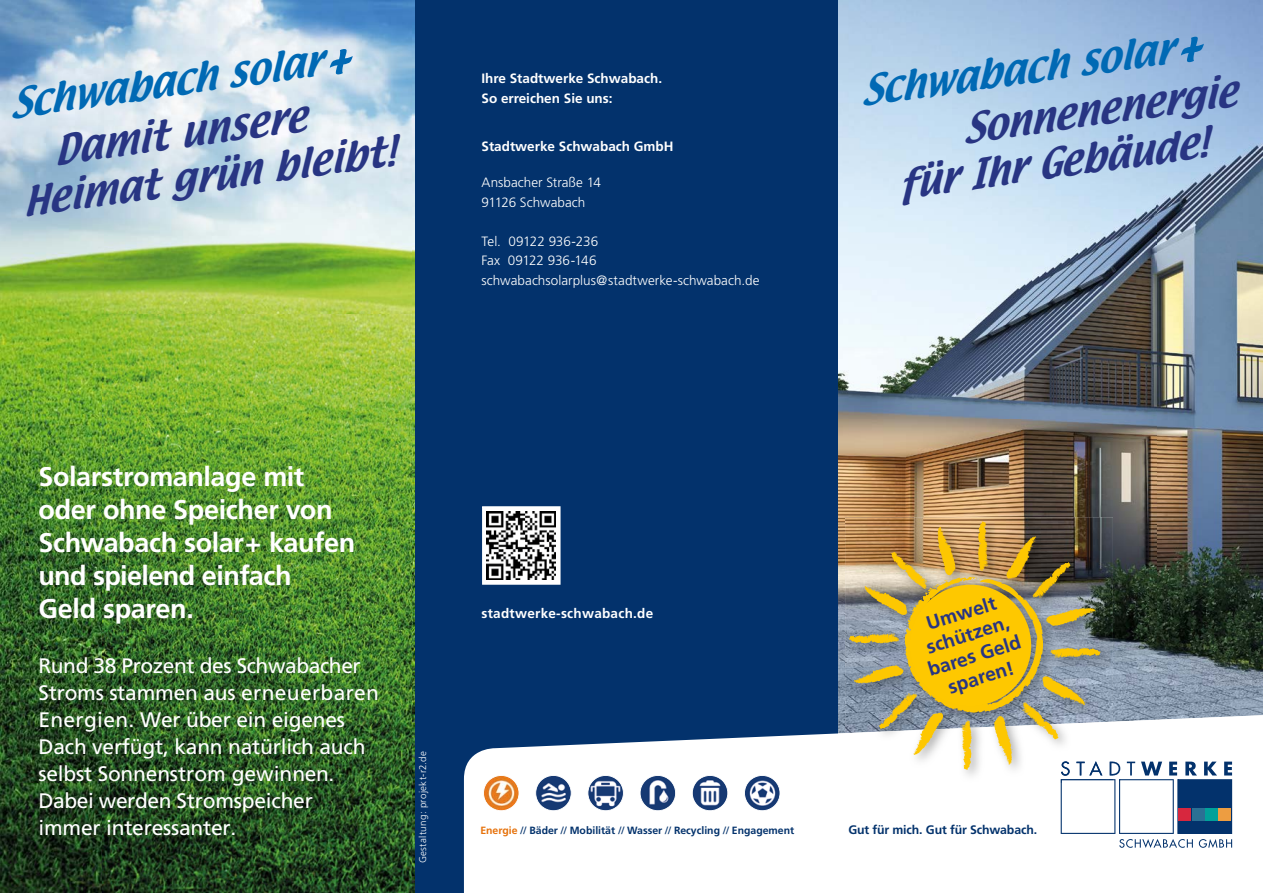
<style>
.page{position:relative;width:1263px;height:893px;background:#fff}
.page>*{position:absolute;margin:0;border:0;box-sizing:border-box;transform-origin:0 0}
.t1{font:italic 36px/51.2px "Textile";color:#0069b4}
.t2{font:italic 36px "Textile";color:#283583}
.t3{font:700 27px/33px "Frutiger";letter-spacing:-.015em;color:#fff}
.t4{font:21px/27px "Frutiger CE";letter-spacing:-.01em;color:#fff}
.t5{font:700 19.35px/22.4px "Frutiger";color:#283583;text-align:center}
.t6{font:300 13.5px/19.5px "Frutiger";color:#fff}
.t7{font:700 13.5px/19.5px "Frutiger";color:#fff}
.t8{font:700 13.5px "Frutiger";letter-spacing:.02em;color:#fff}
.t9{font:700 12.3px "Frutiger";letter-spacing:-.01em;color:#03326c}
.t10{font:700 10.5px "Frutiger";color:#03326c}
.t11{font:300 9.75px "Frutiger";letter-spacing:.035em;color:#fff}
.s1{font-size:46.5px}
.s2{color:#283583}
.s3{color:#e6710a}
.s4{font-weight:400}
</style>
<div class="page">
<img style="left:837px;top:0;width:319px;height:524px">
<img style="left:1156px;top:0;width:107px;height:713px">
<img style="left:837px;top:524px;width:8px;height:189px">
<img style="left:1113px;top:524px;width:44px;height:189px">
<div style="left:412px;top:0;width:425px;height:893px;background:#03326c"></div>
<svg style="left:464px;top:713px;width:799px;height:180px;fill:#fff"></svg>
<img style="left:0;top:0;width:415px;height:893px">
<svg style="left:483px;top:775px;width:36px;height:36px"></svg>
<svg style="left:587px;top:775px;width:37px;height:36px"></svg>
<svg style="left:692px;top:775px;width:36px;height:36px"></svg>
<svg style="left:535px;top:775px;width:37px;height:36px"></svg>
<svg style="left:640px;top:775px;width:36px;height:36px"></svg>
<svg style="left:744px;top:775px;width:36px;height:36px"></svg>
<svg style="left:482px;top:506px;width:78px;height:79px;background:#9e9e9f"></svg>
<img style="left:845px;top:517px;width:268px;height:205px">
<img style="left:845px;top:722px;width:268px;height:61px">
<svg style="left:1061px;top:761px;width:171px;height:87px"></svg>
<img style="left:1061px;top:779px;width:52px;height:4px">
<img style="left:849px;top:521px;width:251px;height:249px">
<svg style="left:902px;top:577px;width:136px;height:136px;background:#dfb823"></svg>
<h1 class="t1" style="left:6px;top:80px;width:344px;line-height:52.5px;text-align:center;rotate:-8deg">Schwabach solar<span class="s1">+<br></span><span class="s2">Damit unsere</span></h1>
<h1 class="t2" style="left:19px;top:177px;width:377px;rotate:-8deg">Heimat grün bleibt!</h1>
<p class="t7" style="left:481px;top:69px;width:182px">Ihre Stadtwerke Schwabach.<br>So erreichen Sie uns:</p>
<p class="t7" style="left:481px;top:137px;width:194px">Stadtwerke Schwabach GmbH</p>
<p class="t6" style="left:481px;top:173px;width:121px">Ansbacher Straße 14<br>91126 Schwabach</p>
<p class="t6" style="left:481px;top:231px;width:279px">Tel. 09122 936-236<br>Fax 09122 936-146 schwabachsolarplus@stadtwerke-schwabach.de</p>
<h1 class="t1" style="left:952px;top:55px;width:277px;text-indent:-96px;rotate:-8deg">Schwabach solar<span class="s1">+<br></span><span class="s2">Sonnenenergie</span></h1>
<h1 class="t2" style="left:894px;top:160px;width:314px;rotate:-8deg">für Ihr Gebäude!</h1>
<p class="t3" style="left:38px;top:461px;width:318px">Solarstromanlage mit oder ohne Speicher von<br>Schwabach solar+ kaufen und spielend einfach<br>Geld sparen.</p>
<p class="t4" style="left:38px;top:652px;width:342px">Rund 38 Prozent des Schwabacher<br>Stroms stammen aus erneuerbaren<br>Energien. Wer über ein eigenes<br>Dach verfügt, kann natürlich auch selbst Sonnenstrom gewinnen.<br>Dabei werden Stromspeicher immer interessanter.</p>
<p class="t11" style="left:417px;top:863px;width:114px;rotate:-90deg">Gestaltung: projekt-r2.de</p>
<p class="t8" style="left:481px;top:606px;width:173px">stadtwerke-schwabach.de</p>
<p class="t10" style="left:480px;top:825px;width:315px"><span class="s3">Energie</span> <span class="s4">//</span> Bäder <span class="s4">//</span> Mobilität <span class="s4">//</span> Wasser <span class="s4">//</span> Recycling <span class="s4">//</span> Engagement</p>
<p class="t5" style="left:912px;top:616px;width:98px;rotate:-17deg">Umwelt schützen, bares Geld sparen!</p>
<p class="t9" style="left:848px;top:822px;width:190px">Gut für mich. Gut für Schwabach.</p>
</div>
